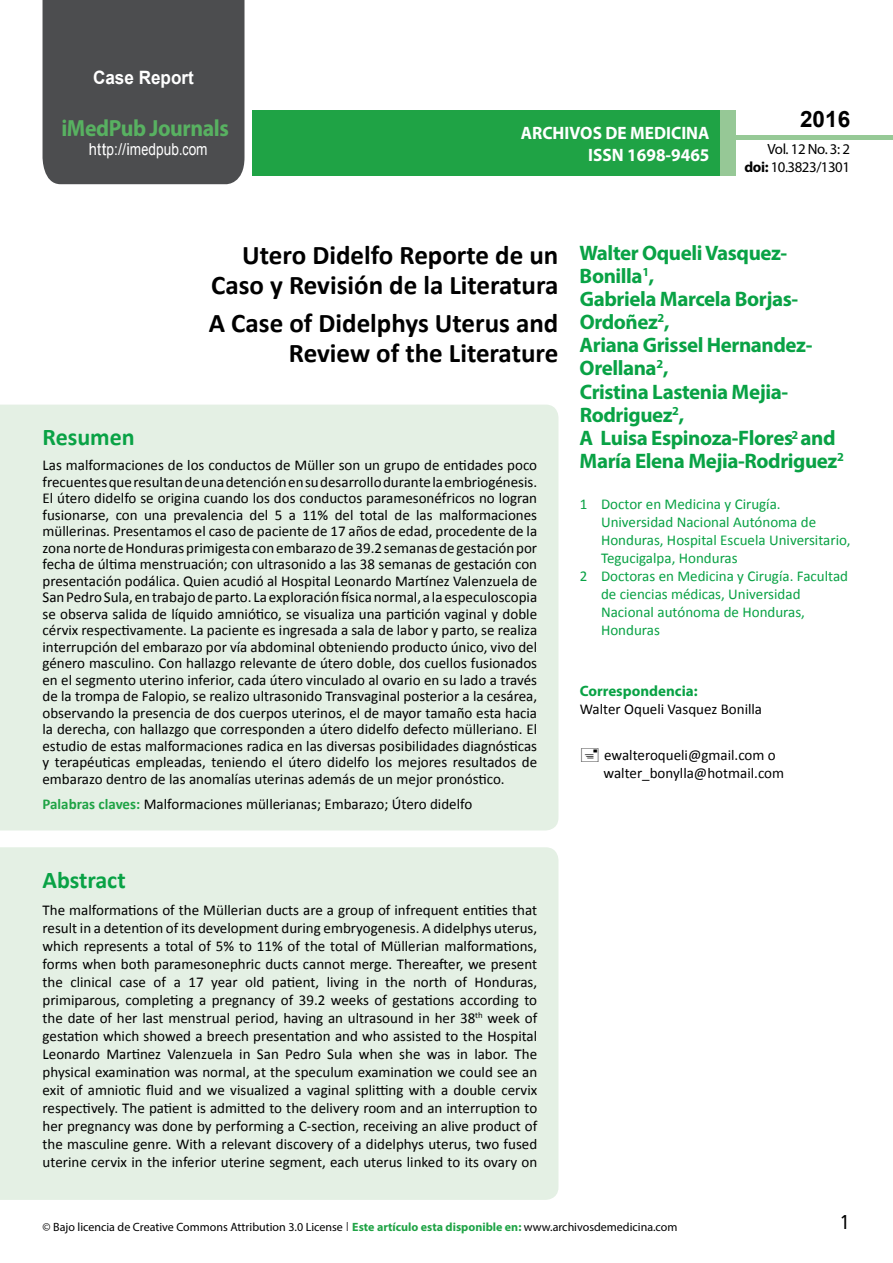
<style>
.page{position:relative;width:893px;height:1263px;background:#fff}
.page>*{position:absolute;margin:0;border:0;box-sizing:border-box;transform-origin:0 0}
.t1{font:700 27px/29.7px "Calibri";color:#000;text-align:right}
.t2{font:25.5px "Tunga";color:#000}
.t3{font:700 24px "Calibri";color:#09a245}
.t4{font:700 23.4px "Myriad Pro";letter-spacing:-.02em;color:#58b161;scale:.93 1}
.t5{font:700 22.5px "Arial";color:#000}
.t6{font:700 21px/23.1px "Myriad Pro";letter-spacing:-.02em;color:#09a245}
.t7{font:700 18.45px "Arial";color:#fff;scale:.93 1}
.t8{font:700 18px/21.6px "Myriad Pro";color:#fff;text-align:right;scale:.96 1}
.t9{font:16.5px "Arial";letter-spacing:.005em;color:#fff;scale:.89 1}
.t10{font:15px/16.5px "Calibri";color:#000;text-align:justify}
.t11{font:15px "Calibri";color:#09a245}
.t12{font:700 15px "Myriad Pro";color:#09a245}
.t13{font:14.85px/17.9px "Myriad Pro";letter-spacing:-.03em;color:#000;text-align:right}
.t14{font:700 12.3px "Myriad Pro";color:#09a245}
.t15{font:12px "Myriad Pro";color:#000}
.s1{font-family:"Calibri"}
.s2{font-weight:700}
.s3{font-weight:700;color:#1fa345}
.s4{font-family:"Tunga"}
.s5{font-weight:700;color:#1da34a}
</style>
<div class="page">
<div style="left:252px;top:110px;width:469px;height:66px;background:#1fa345"></div>
<div style="left:720px;top:110px;width:16px;height:66px;background:#96c896"></div>
<div style="left:43px;top:0;width:201px;height:184px;background:#4c4d4f"></div>
<div style="left:736px;top:135px;width:157px;height:5px;background:#96c996"></div>
<div style="left:0;top:405px;width:558px;height:425px;background:#e4f0e4"></div>
<div style="left:0;top:847px;width:558px;height:353px;background:#e4f0e4"></div>
<p class="t7" style="left:93px;top:65px;width:110px">Case Report</p>
<h3 class="t4" style="left:61px;top:113px;width:181px">iMedPub Journals</h3>
<p class="t9" style="left:89px;top:138px;width:135px">http://imedpub<span class="s1">.</span>com</p>
<p class="t8" style="left:521px;top:122px;width:198px">ARCHIVOS DE MEDICINA<br>ISSN 1698-9465</p>
<h3 class="t5" style="left:800px;top:104px;width:52px">2016</h3>
<p class="t13" style="left:745px;top:140px;width:107px">Vol. 12 No. 3: 2 <span class="s2">doi:</span> 10.3823/1301</p>
<h1 class="t1" style="left:211px;top:241px;width:349px">Utero Didelfo Reporte de un<br>Caso y Revisión de la Literatura</h1>
<h1 class="t1" style="left:209px;top:308px;width:351px">A Case of Didelphys Uterus and<br>Review of the Literature</h1>
<h3 class="t3" style="left:43px;top:422px;width:94px">Resumen</h3>
<p class="t10" style="left:43px;top:457px;width:496px">Las malformaciones de los conductos de Müller son un grupo de entidades poco frecuentes que resultan de una detención en su desarrollo durante la embriogénesis.<br>El útero didelfo se origina cuando los dos conductos paramesonéfricos no logran fusionarse, con una prevalencia del 5 a 11% del total de las malformaciones müllerinas. Presentamos el caso de paciente de 17 años de edad, procedente de la zona norte de Honduras primigesta con embarazo de 39.2 semanas de gestación por fecha de última menstruación; con ultrasonido a las 38 semanas de gestación con presentación podálica. Quien acudió al Hospital Leonardo Martínez Valenzuela de San Pedro Sula, en trabajo de parto. La exploración física normal, a la especuloscopia se observa salida de líquido amniótico, se visualiza una partición vaginal y doble cérvix respectivamente. La paciente es ingresada a sala de labor y parto, se realiza interrupción del embarazo por vía abdominal obteniendo producto único, vivo del género masculino. Con hallazgo relevante de útero doble, dos cuellos fusionados en el segmento uterino inferior, cada útero vinculado al ovario en su lado a través de la trompa de Falopio, se realizo ultrasonido Transvaginal posterior a la cesárea, observando la presencia de dos cuerpos uterinos, el de mayor tamaño esta hacia la derecha, con hallazgo que corresponden a útero didelfo defecto mülleriano. El estudio de estas malformaciones radica en las diversas posibilidades diagnósticas y terapéuticas empleadas, teniendo el útero didelfo los mejores resultados de embarazo dentro de las anomalías uterinas además de un mejor pronóstico.</p>
<p class="t10" style="left:43px;top:796px;width:431px"><span class="s3">Palabras claves:</span> Malformaciones müllerianas; Embarazo; Útero didelfo</p>
<h3 class="t6" style="left:580px;top:241px;width:266px">Walter Oqueli Vasquez-<br>Bonilla<sup>1</sup>,<br>Gabriela Marcela Borjas-<br>Ordoñez<sup>2</sup>,<br>Ariana Grissel Hernandez-<br>Orellana<sup>2</sup>,<br>Cristina Lastenia Mejia-<br>Rodriguez<sup>2</sup>,<br>A Luisa Espinoza-Flores and<br>María Elena Mejia-Rodriguez<sup>2</sup></h3>
<p class="t11" style="left:580px;top:494px;width:202px">1 Doctor en Medicina y Cirugía.</p>
<p class="t11" style="left:601px;top:512px;width:217px">Universidad Nacional Autónoma de</p>
<p class="t11" style="left:601px;top:530px;width:251px">Honduras, Hospital Escuela Universitario,</p>
<p class="t11" style="left:601px;top:548px;width:138px">Tegucigalpa, Honduras</p>
<p class="t11" style="left:580px;top:566px;width:270px">2 Doctoras en Medicina y Cirugía. Facultad</p>
<p class="t11" style="left:601px;top:584px;width:201px">de ciencias médicas, Universidad</p>
<p class="t11" style="left:601px;top:602px;width:206px">Nacional autónoma de Honduras,</p>
<p class="t11" style="left:601px;top:620px;width:60px">Honduras</p>
<p class="t14" style="left:792px;top:427px;width:8px">2</p>
<p class="t12" style="left:580px;top:681px;width:119px">Correspondencia:</p>
<p class="t10" style="left:580px;top:700px;width:184px">Walter Oqueli Vasquez Bonilla</p>
<p class="t10" style="left:603px;top:746px;width:182px;line-height:18px">ewalteroqueli@gmail.com o walter_bonylla@hotmail.com</p>
<h3 class="t3" style="left:43px;top:865px;width:85px">Abstract</h3>
<p class="t10" style="left:43px;top:900px;width:496px;line-height:18px">The malformations of the Müllerian ducts are a group of infrequent entities that result in a detention of its development during embryogenesis. A didelphys uterus, which represents a total of 5% to 11% of the total of Müllerian malformations, forms when both paramesonephric ducts cannot merge. Thereafter, we present the clinical case of a 17 year old patient, living in the north of Honduras, primiparous, completing a pregnancy of 39.2 weeks of gestations according to the date of her last menstrual period, having an ultrasound in her 38<sup>th</sup> week of gestation which showed a breech presentation and who assisted to the Hospital Leonardo Martinez Valenzuela in San Pedro Sula when she was in labor. The physical examination was normal, at the speculum examination we could see an exit of amniotic fluid and we visualized a vaginal splitting with a double cervix respectively. The patient is admitted to the delivery room and an interruption to her pregnancy was done by performing a C-section, receiving an alive product of the masculine genre. With a relevant discovery of a didelphys uterus, two fused uterine cervix in the inferior uterine segment, each uterus linked to its ovary on</p>
<p class="t15" style="left:43px;top:1219px;width:636px">© Bajo licencia de Creative Commons Attribution 3.0 License <span class="s4">|</span> <span class="s3">Este artículo esta disp</span><span class="s5">oni</span><span class="s3">ble en:</span> www.archivosdemedicina.com</p>
<h2 class="t2" style="left:841px;top:1205px;width:9px">1</h2>
</div>
